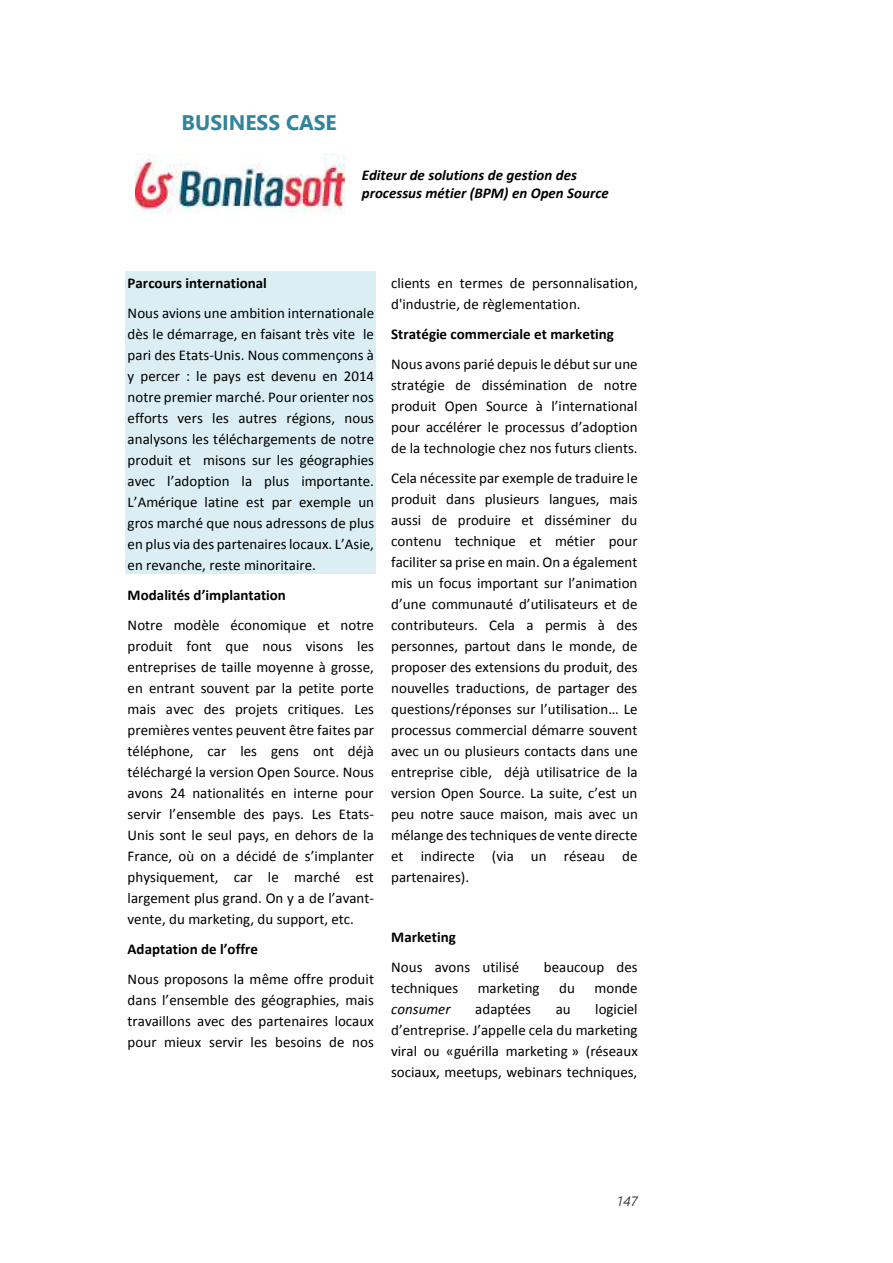
<style>
.page{position:relative;width:893px;height:1263px;background:#fff}
.page>*{position:absolute;margin:0;border:0;box-sizing:border-box;transform-origin:0 0}
.t1{font:700 21px "Segoe UI";color:#31849b}
.t2{font:15px/21px "Calibri";color:#000;text-align:justify}
.t3{font:700 15px "Calibri";color:#000}
.t4{font:italic 700 15px/18.3px "Calibri";color:#000}
.t5{font:italic 15px "Calibri";letter-spacing:.005em;color:#000}
.t6{font:italic 13.5px "Segoe UI";color:#404040}
</style>
<div class="page">
<div style="left:125px;top:271px;width:251px;height:30px;background:#daeef3"></div>
<div style="left:125px;top:301px;width:251px;height:21px;background:#daeef3"></div>
<div style="left:125px;top:322px;width:251px;height:21px;background:#daeef3"></div>
<div style="left:125px;top:343px;width:251px;height:21px;background:#daeef3"></div>
<div style="left:125px;top:364px;width:251px;height:21px;background:#daeef3"></div>
<div style="left:125px;top:385px;width:251px;height:21px;background:#daeef3"></div>
<div style="left:125px;top:406px;width:251px;height:21px;background:#daeef3"></div>
<div style="left:125px;top:427px;width:251px;height:21px;background:#daeef3"></div>
<div style="left:125px;top:448px;width:251px;height:21px;background:#daeef3"></div>
<div style="left:125px;top:469px;width:251px;height:21px;background:#daeef3"></div>
<div style="left:125px;top:490px;width:251px;height:21px;background:#daeef3"></div>
<div style="left:125px;top:511px;width:251px;height:21px;background:#daeef3"></div>
<div style="left:125px;top:532px;width:251px;height:21px;background:#daeef3"></div>
<div style="left:125px;top:553px;width:251px;height:21px;background:#daeef3"></div>
<img style="left:136px;top:154px;width:209px;height:59px">
<h1 class="t1" style="left:182px;top:108px;width:157px">BUSINESS CASE</h1>
<p class="t4" style="left:362px;top:167px;width:248px">Editeur de solutions de gestion des processus métier (BPM) en Open Source</p>
<p class="t3" style="left:128px;top:277px;width:141px">Parcours international</p>
<p class="t2" style="left:128px;top:304px;width:248px">Nous avions une ambition internationale dès le démarrage, en faisant très vite le pari des Etats-Unis. Nous commençons à y percer : le pays est devenu en 2014 notre premier marché. Pour orienter nos efforts vers les autres régions, nous analysons les téléchargements de notre produit et misons sur les géographies avec l’adoption la plus importante.<br>L’Amérique latine est par exemple un gros marché que nous adressons de plus en plus via des partenaires locaux. L’Asie, en revanche, reste minoritaire.</p>
<p class="t3" style="left:128px;top:589px;width:160px">Modalités d’implantation</p>
<p class="t2" style="left:128px;top:616px;width:248px">Notre modèle économique et notre produit font que nous visons les entreprises de taille moyenne à grosse, en entrant souvent par la petite porte mais avec des projets critiques. Les premières ventes peuvent être faites par téléphone, car les gens ont déjà téléchargé la version Open Source. Nous avons 24 nationalités en interne pour servir l’ensemble des pays. Les Etats-Unis sont le seul pays, en dehors de la France, où on a décidé de s’implanter physiquement, car le marché est largement plus grand. On y a de l’avant&shy;vente, du marketing, du support, etc.</p>
<p class="t3" style="left:128px;top:943px;width:132px">Adaptation de l’offre</p>
<p class="t2" style="left:128px;top:970px;width:248px">Nous proposons la même offre produit dans l’ensemble des géographies, mais travaillons avec des partenaires locaux pour mieux servir les besoins de nos</p>
<p class="t2" style="left:391px;top:274px;width:248px">clients en termes de personnalisation, d'industrie, de règlementation.</p>
<p class="t3" style="left:391px;top:328px;width:224px">Stratégie commerciale et marketing</p>
<p class="t2" style="left:391px;top:355px;width:248px">Nous avons parié depuis le début sur une stratégie de dissémination de notre produit Open Source à l’international pour accélérer le processus d’adoption de la technologie chez nos futurs clients.</p>
<p class="t2" style="left:391px;top:469px;width:248px">Cela nécessite par exemple de traduire le produit dans plusieurs langues, mais aussi de produire et disséminer du contenu technique et métier pour faciliter sa prise en main. On a également mis un focus important sur l’animation d’une communauté d’utilisateurs et de contributeurs. Cela a permis à des personnes, partout dans le monde, de proposer des extensions du produit, des nouvelles traductions, de partager des questions/réponses sur l’utilisation… Le processus commercial démarre souvent avec un ou plusieurs contacts dans une entreprise cible, déjà utilisatrice de la version Open Source. La suite, c’est un peu notre sauce maison, mais avec un mélange des techniques de vente directe et indirecte (via un réseau de partenaires).</p>
<p class="t3" style="left:391px;top:931px;width:66px">Marketing</p>
<p class="t2" style="left:391px;top:958px;width:129px">Nous avons utilisé</p>
<p class="t2" style="left:544px;top:958px;width:95px">beaucoup des</p>
<p class="t2" style="left:391px;top:979px;width:68px">techniques</p>
<p class="t2" style="left:478px;top:979px;width:63px">marketing</p>
<p class="t2" style="left:559px;top:979px;width:17px">du</p>
<p class="t2" style="left:595px;top:979px;width:45px">monde</p>
<p class="t5" style="left:391px;top:1003px;width:61px">consumer</p>
<p class="t2" style="left:475px;top:1000px;width:57px">adaptées</p>
<p class="t2" style="left:556px;top:1000px;width:16px">au</p>
<p class="t2" style="left:391px;top:1000px;width:248px;text-indent:204px">logiciel d’entreprise. J’appelle cela du marketing viral ou «guérilla marketing » (réseaux sociaux, meetups, webinars techniques,</p>
<p class="t6" style="left:616px;top:1192px;width:23px">147</p>
</div>
